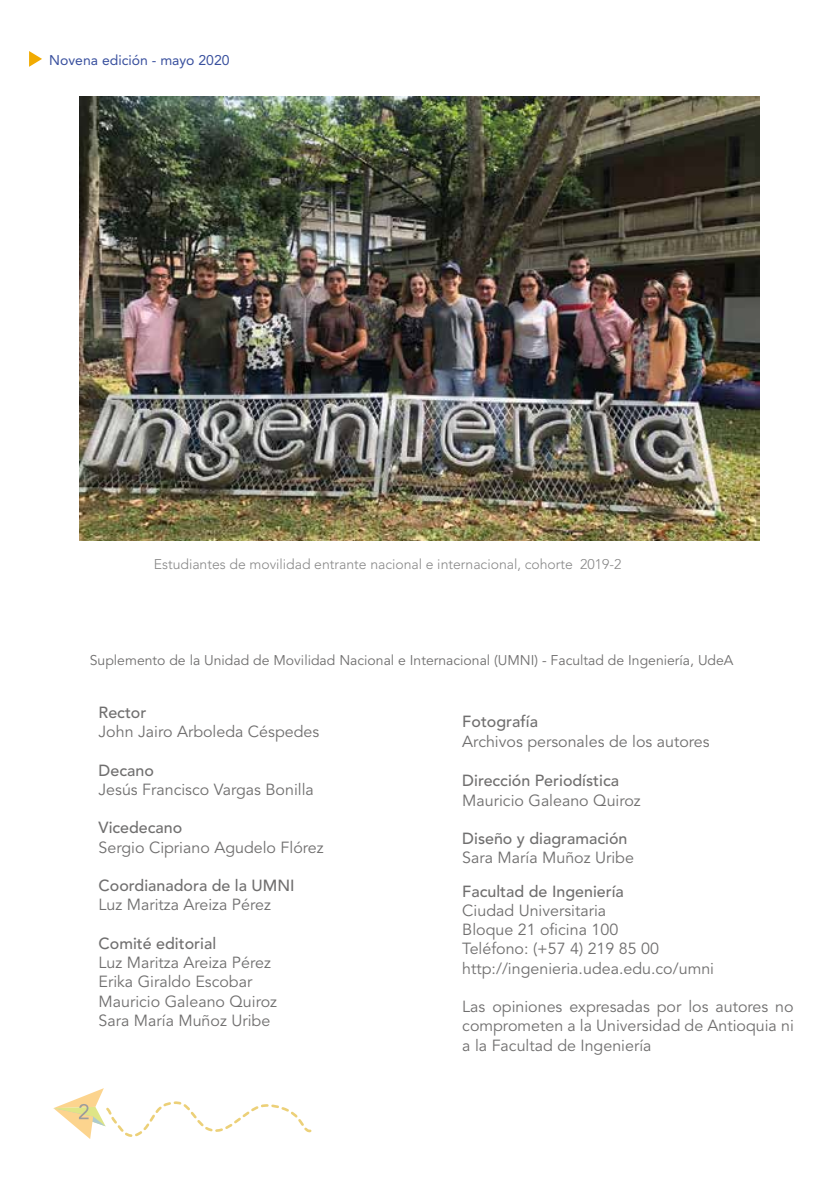
<style>
.page{position:relative;width:820px;height:1191px;background:#fff}
.page>*{position:absolute;margin:0;border:0;box-sizing:border-box;transform-origin:0 0}
.t1{font:16.1px/19.2px "Avenir LT Std";color:#706f6f}
.t2{font:500 16.1px "Avenir LT Std";color:#706f6f}
.t3{font:14px "Avenir LT Std";color:#706f6f}
.t4{font:300 14px "Avenir LT Std";color:#878787}
.t5{font:14px "Avenir LT Std";color:#39509e}
</style>
<div class="page">
<svg style="left:53px;top:1088px;width:259px;height:51px"></svg>
<svg style="left:29px;top:51px;width:13px;height:16px"></svg>
<img style="left:79px;top:96px;width:680px;height:444px">
<p class="t5" style="left:49px;top:52px;width:182px">Novena edición - mayo 2020</p>
<p class="t4" style="left:154px;top:556px;width:469px">Estudiantes de movilidad entrante nacional e internacional, cohorte 2019-2</p>
<p class="t3" style="left:90px;top:652px;width:645px">Suplemento de la Unidad de Movilidad Nacional e Internacional (UMNI) - Facultad de Ingeniería, UdeA</p>
<p class="t2" style="left:99px;top:703px;width:49px">Rector</p>
<p class="t1" style="left:99px;top:722px;width:222px">John Jairo Arboleda Céspedes</p>
<p class="t2" style="left:99px;top:760px;width:57px">Decano</p>
<p class="t1" style="left:99px;top:780px;width:217px">Jesús Francisco Vargas Bonilla</p>
<p class="t2" style="left:99px;top:818px;width:85px">Vicedecano</p>
<p class="t1" style="left:99px;top:838px;width:227px">Sergio Cipriano Agudelo Flórez</p>
<p class="t2" style="left:99px;top:876px;width:198px">Coordianadora de la UMNI</p>
<p class="t1" style="left:99px;top:895px;width:174px">Luz Maritza Areiza Pérez</p>
<p class="t2" style="left:99px;top:934px;width:119px">Comité editorial</p>
<p class="t1" style="left:99px;top:953px;width:180px">Luz Maritza Areiza Pérez<br>Erika Giraldo Escobar<br>Mauricio Galeano Quiroz<br>Sara María Muñoz Uribe</p>
<p class="t2" style="left:462px;top:712px;width:77px">Fotografía</p>
<p class="t1" style="left:462px;top:732px;width:249px">Archivos personales de los autores</p>
<p class="t2" style="left:462px;top:771px;width:158px">Dirección Periodística</p>
<p class="t1" style="left:462px;top:791px;width:180px">Mauricio Galeano Quiroz</p>
<p class="t2" style="left:462px;top:829px;width:167px">Diseño y diagramación</p>
<p class="t1" style="left:462px;top:848px;width:173px">Sara María Muñoz Uribe</p>
<p class="t2" style="left:462px;top:881px;width:163px">Facultad de Ingeniería</p>
<p class="t1" style="left:462px;top:901px;width:253px">Ciudad Universitaria<br>Bloque 21 oficina 100<br>Teléfono: (+57 4) 219 85 00 http://ingenieria.udea.edu.co/umni</p>
<p class="t1" style="left:462px;top:997px;width:333px;text-align:justify">Las opiniones expresadas por los autores no comprometen a la Universidad de Antioquia ni a la Facultad de Ingeniería</p>
</div>
